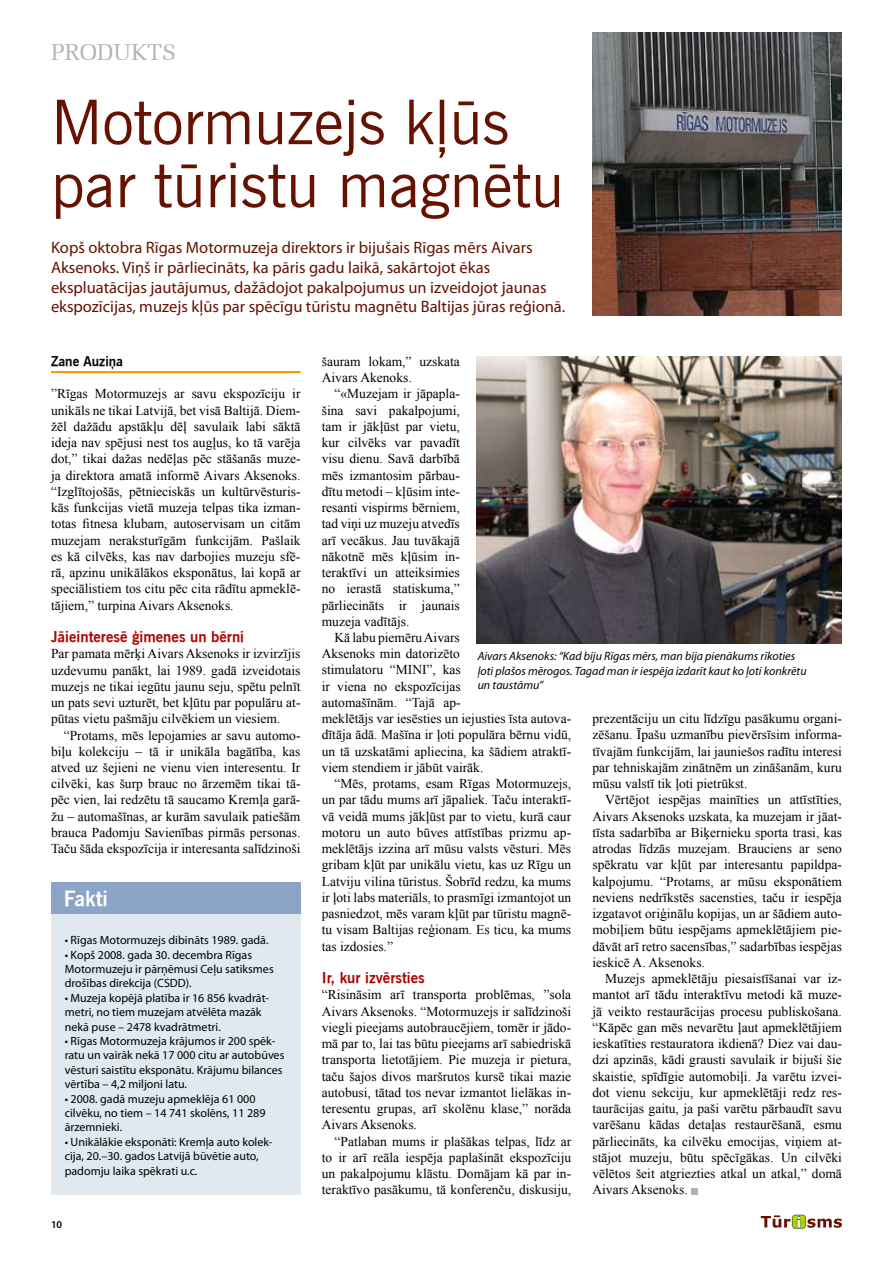
<style>
.page{position:relative;width:893px;height:1263px;background:#fff}
.page>*{position:absolute;margin:0;border:0;box-sizing:border-box;transform-origin:0 0}
.t1{font:61.5px/63px "News Gothic TL";color:#651200}
.t2{font:22.5px "Melior";color:#b1b2b3}
.t3{font:700 21px "News Gothic TL";color:#fff}
.t4{font:16.5px/19.8px "Myriad Pro";color:#651200}
.t5{font:700 15.15px "Times New Roman";color:#fff}
.t6{font:700 15px "News Gothic TL";color:#ad0600}
.t7{font:13.5px/16.2px "Times New Roman";color:#000;text-align:justify}
.t8{font:700 13.5px "News Gothic TL";color:#000}
.t9{font:12px/14.4px "Myriad Pro";color:#000}
.t10{font:italic 12px/14.4px "Myriad Pro";color:#000}
.t11{font:600 10.5px "Myriad Pro";color:#000}
</style>
<div class="page">
<div style="left:792px;top:1214px;width:14px;height:15px;border:1px solid #65862a;border-radius:3px"></div>
<svg style="left:761px;top:1215px;width:81px;height:13px"></svg>
<hr style="left:51px;top:371px;width:249px;height:2px;background:#ff9a00">
<svg style="left:691px;top:1188px;width:6px;height:6px"></svg>
<div style="left:51px;top:882px;width:249px;height:313px;background:#dfe9ef"></div>
<div style="left:51px;top:882px;width:249px;height:32px;background:#8ca4c8"></div>
<img style="left:477px;top:356px;width:365px;height:288px">
<img style="left:592px;top:32px;width:250px;height:283px">
<h2 class="t2" style="left:51px;top:39px;width:127px">PRODUKTS</h2>
<h1 class="t1" style="left:51px;top:90px;width:515px">Motormuzejs kļūs par tūristu magnētu</h1>
<p class="t4" style="left:51px;top:237px;width:516px">Kopš oktobra Rīgas Motormuzeja direktors ir bijušais Rīgas mērs Aivars Aksenoks. Viņš ir pārliecināts, ka pāris gadu laikā, sakārtojot ēkas ekspluatācijas jautājumus, dažādojot pakalpojumus un izveidojot jaunas ekspozīcijas, muzejs kļūs par spēcīgu tūristu magnētu Baltijas jūras reģionā.</p>
<p class="t8" style="left:51px;top:353px;width:74px">Zane Auziņa</p>
<p class="t7" style="left:51px;top:385px;width:251px">”Rīgas Motormuzejs ar savu ekspozīciju ir unikāls ne tikai Latvijā, bet visā Baltijā. Diem&shy;žēl dažādu apstākļu dēļ savulaik labi sāktā ideja nav spējusi nest tos augļus, ko tā varēja dot,” tikai dažas nedēļas pēc stāšanās muze&shy;ja direktora amatā informē Aivars Aksenoks. “Izglītojošās, pētnieciskās un kultūrvēsturis&shy;kās funkcijas vietā muzeja telpas tika izman&shy;totas fitnesa klubam, autoservisam un citām muzejam neraksturīgām funkcijām. Pašlaik es kā cilvēks, kas nav darbojies muzeju sfē&shy;rā, apzinu unikālākos eksponātus, lai kopā ar speciālistiem tos citu pēc cita rādītu apmeklē&shy;tājiem,” turpina Aivars Aksenoks.</p>
<p class="t6" style="left:51px;top:627px;width:195px">Jāieinteresē ģimenes un bērni</p>
<p class="t7" style="left:51px;top:645px;width:251px">Par pamata mērķi Aivars Aksenoks ir izvirzījis uzdevumu panākt, lai 1989. gadā izveidotais muzejs ne tikai iegūtu jaunu seju, spētu pelnīt un pats sevi uzturēt, bet kļūtu par populāru at&shy;pūtas vietu pašmāju cilvēkiem un viesiem.</p>
<p class="t7" style="left:51px;top:727px;width:251px;text-indent:13px">“Protams, mēs lepojamies ar savu automo&shy;biļu kolekciju – tā ir unikāla bagātība, kas atved uz šejieni ne vienu vien interesentu. Ir cilvēki, kas šurp brauc no ārzemēm tikai tā&shy;pēc vien, lai redzētu tā saucamo Kremļa garā&shy;žu – automašīnas, ar kurām savulaik patiešām brauca Padomju Savienības pirmās personas.<br>Taču šāda ekspozīcija ir interesanta salīdzinoši</p>
<h3 class="t3" style="left:64px;top:886px;width:46px">Fakti</h3>
<p class="t9" style="left:65px;top:933px;width:205px">• Rīgas Motormuzejs dibināts 1989. gadā.</p>
<p class="t9" style="left:65px;top:947px;width:211px">• Kopš 2008. gada 30. decembra Rīgas<br>Motormuzeju ir pārņēmusi Ceļu satiksmes drošības direkcija (CSDD).</p>
<p class="t9" style="left:65px;top:990px;width:206px">• Muzeja kopējā platība ir 16 856 kvadrāt&shy;metri, no tiem muzejam atvēlēta mazāk nekā puse – 2478 kvadrātmetri.</p>
<p class="t9" style="left:65px;top:1033px;width:221px">• Rīgas Motormuzeja krājumos ir 200 spēk&shy;ratu un vairāk nekā 17 000 citu ar autobūves vēsturi saistītu eksponātu. Krājumu bilances vērtība – 4,2 miljoni latu.</p>
<p class="t9" style="left:65px;top:1091px;width:202px">• 2008. gadā muzeju apmeklēja 61 000 cilvēku, no tiem – 14 741 skolēns, 11 289 ārzemnieki.</p>
<p class="t9" style="left:65px;top:1134px;width:209px">• Unikālākie eksponāti: Kremļa auto kolek&shy;cija, 20.–30. gados Latvijā būvētie auto, padomju laika spēkrati u.c.</p>
<p class="t7" style="left:322px;top:353px;width:140px">šauram lokam,” uzskata<br>Aivars Akenoks.</p>
<p class="t7" style="left:322px;top:385px;width:140px;text-indent:13px">“«Muzejam ir jāpapla&shy;šina savi pakalpojumi, tam ir jākļūst par vietu, kur cilvēks var pavadīt visu dienu. Savā darbībā mēs izmantosim pārbau&shy;dītu metodi – kļūsim inte&shy;resanti vispirms bērniem, tad viņi uz muzeju atvedīs arī vecākus. Jau tuvākajā nākotnē mēs kļūsim in&shy;teraktīvi un atteiksimies no ierastā statiskuma,” pārliecināts ir jaunais muzeja vadītājs.</p>
<p class="t7" style="left:322px;top:629px;width:251px;text-align:left;text-indent:13px">Kā labu piemēru Aivars<br>Aksenoks min datorizēto<br>stimulatoru “MINI”, kas<br>ir viena no ekspozīcijas<br>automašīnām. “Tajā ap-<br>meklētājs var iesēsties un iejusties īsta autova&shy;dītāja ādā. Mašīna ir ļoti populāra bērnu vidū, un tā uzskatāmi apliecina, ka šādiem atraktī&shy;viem stendiem ir jābūt vairāk.</p>
<p class="t7" style="left:322px;top:775px;width:251px;text-indent:13px">“Mēs, protams, esam Rīgas Motormuzejs, un par tādu mums arī jāpaliek. Taču interaktī&shy;vā veidā mums jākļūst par to vietu, kurā caur motoru un auto būves attīstības prizmu ap&shy;meklētājs izzina arī mūsu valsts vēsturi. Mēs gribam kļūt par unikālu vietu, kas uz Rīgu un Latviju vilina tūristus. Šobrīd redzu, ka mums ir ļoti labs materiāls, to prasmīgi izmantojot un pasniedzot, mēs varam kļūt par tūristu magnē&shy;tu visam Baltijas reģionam. Es ticu, ka mums tas izdosies.”</p>
<p class="t6" style="left:322px;top:968px;width:105px">I r, kur izvērsties</p>
<p class="t7" style="left:322px;top:986px;width:251px">“Risināsim arī transporta problēmas, ”sola Aivars Aksenoks. “Motormuzejs ir salīdzinoši viegli pieejams autobraucējiem, tomēr ir jādo&shy;mā par to, lai tas būtu pieejams arī sabiedriskā transporta lietotājiem. Pie muzeja ir pietura, taču šajos divos maršrutos kursē tikai mazie autobusi, tātad tos nevar izmantot lielākas in&shy;teresentu grupas, arī skolēnu klase,” norāda Aivars Aksenoks.</p>
<p class="t7" style="left:322px;top:1133px;width:251px;text-indent:13px">“Patlaban mums ir plašākas telpas, līdz ar to ir arī reāla iespēja paplašināt ekspozīciju un pakalpojumu klāstu. Domājam kā par in&shy;teraktīvo pasākumu, tā konferenču, diskusiju,</p>
<p class="t10" style="left:478px;top:649px;width:330px">Aivars Aksenoks: “Kad biju Rīgas mērs, man bija pienākums rīkoties ļoti plašos mērogos. Tagad man ir iespēja izdarīt kaut ko ļoti konkrētu un taustāmu”</p>
<p class="t7" style="left:592px;top:710px;width:251px">prezentāciju un citu līdzīgu pasākumu organi&shy;zēšanu. Īpašu uzmanību pievērsīsim informa&shy;tīvajām funkcijām, lai jauniešos radītu interesi par tehniskajām zinātnēm un zināšanām, kuru mūsu valstī tik ļoti pietrūkst.</p>
<p class="t7" style="left:592px;top:792px;width:251px;text-indent:13px">Vērtējot iespējas mainīties un attīstīties, Aivars Aksenoks uzskata, ka muzejam ir jāat&shy;tīsta sadarbība ar Biķernieku sporta trasi, kas atrodas līdzās muzejam. Brauciens ar seno spēkratu var kļūt par interesantu papildpa&shy;kalpojumu. “Protams, ar mūsu eksponātiem neviens nedrīkstēs sacensties, taču ir iespēja izgatavot oriģinālu kopijas, un ar šādiem auto&shy;mobiļiem būtu iespējams apmeklētājiem pie&shy;dāvāt arī retro sacensības,” sadarbības iespējas ieskicē A. Aksenoks.</p>
<p class="t7" style="left:592px;top:970px;width:251px;text-indent:13px">Muzejs apmeklētāju piesaistīšanai var iz&shy;mantot arī tādu interaktīvu metodi kā muze&shy;jā veikto restaurācijas procesu publiskošana. “Kāpēc gan mēs nevarētu ļaut apmeklētājiem ieskatīties restauratora ikdienā? Diez vai dau&shy;dzi apzinās, kādi grausti savulaik ir bijuši šie skaistie, spīdīgie automobiļi. Ja varētu izvei&shy;dot vienu sekciju, kur apmeklētāji redz res&shy;taurācijas gaitu, ja paši varētu pārbaudīt savu varēšanu kādas detaļas restaurēšanā, esmu pārliecināts, ka cilvēku emocijas, viņiem at&shy;stājot muzeju, būtu spēcīgākas. Un cilvēki vēlētos šeit atgriezties atkal un atkal,” domā Aivars Aksenoks.</p>
<p class="t11" style="left:51px;top:1217px;width:13px">10</p>
<p class="t5" style="left:797px;top:1211px;width:6px">i</p>
</div>
